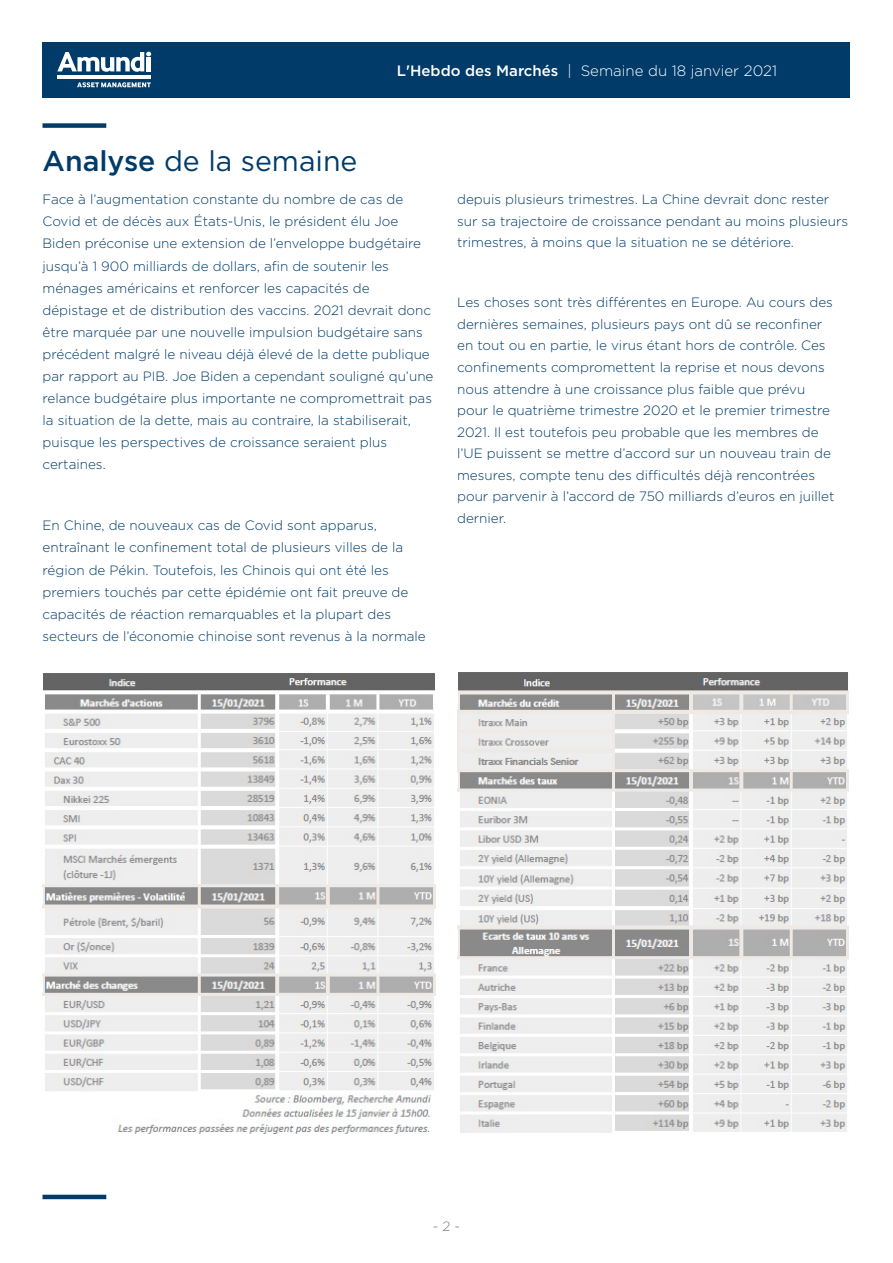
<style>
.page{position:relative;width:893px;height:1263px;background:#fff}
.page>*{position:absolute;margin:0;border:0;box-sizing:border-box;transform-origin:0 0}
.t1{font:28.5px "Gotham";color:#003b69}
.t2{font:300 15px "Gotham";color:#fff}
.t3{font:300 13.5px/22px "Gotham";color:#003b69}
.t4{font:300 13.5px "Gotham";color:#787a7b}
.s1{font-weight:500}
</style>
<div class="page">
<div style="left:43px;top:43px;width:807px;height:55px;background:#003b69"></div>
<svg style="left:57px;top:52px;width:94px;height:20px"></svg>
<hr style="left:147px;top:57px;width:4px;height:14px;background:#fff">
<hr style="left:58px;top:75px;width:93px;height:4px;background:#fff">
<svg style="left:77px;top:82px;width:74px;height:6px"></svg>
<div style="left:43px;top:123px;width:63px;height:5px;background:#003b69"></div>
<hr style="left:43px;top:1195px;width:63px;height:4px;background:#003b69">
<img style="left:43px;top:673px;width:392px;height:461px">
<img style="left:457px;top:672px;width:391px;height:461px">
<p class="t2" style="left:397px;top:61px;width:382px"><span class="s1">L'Hebdo des Marchés</span> | Semaine du 18 janvier 2021</p>
<h1 class="t1" style="left:43px;top:142px;width:316px"><span class="s1">Analyse</span> de la semaine</h1>
<p class="t3" style="left:43px;top:188px;width:392px">Face à l’augmentation constante du nombre de cas de Covid et de décès aux États-Unis, le président élu Joe Biden préconise une extension de l’enveloppe budgétaire jusqu’à 1 900 milliards de dollars, afin de soutenir les ménages américains et renforcer les capacités de dépistage et de distribution des vaccins. 2021 devrait donc être marquée par une nouvelle impulsion budgétaire sans précédent malgré le niveau déjà élevé de la dette publique par rapport au PIB. Joe Biden a cependant souligné qu’une relance budgétaire plus importante ne compromettrait pas la situation de la dette, mais au contraire, la stabiliserait, puisque les perspectives de croissance seraient plus certaines.</p>
<p class="t3" style="left:43px;top:514px;width:385px">En Chine, de nouveaux cas de Covid sont apparus, entraînant le confinement total de plusieurs villes de la région de Pékin. Toutefois, les Chinois qui ont été les premiers touchés par cette épidémie ont fait preuve de capacités de réaction remarquables et la plupart des secteurs de l’économie chinoise sont revenus à la normale</p>
<p class="t3" style="left:457px;top:188px;width:392px;line-height:21.5px">depuis plusieurs trimestres. La Chine devrait donc rester sur sa trajectoire de croissance pendant au moins plusieurs trimestres, à moins que la situation ne se détériore.</p>
<p class="t3" style="left:457px;top:292px;width:379px;line-height:21.5px">Les choses sont très différentes en Europe. Au cours des dernières semaines, plusieurs pays ont dû se reconfiner en tout ou en partie, le virus étant hors de contrôle. Ces confinements compromettent la reprise et nous devons nous attendre à une croissance plus faible que prévu pour le quatrième trimestre 2020 et le premier trimestre 2021. Il est toutefois peu probable que les membres de l’UE puissent se mettre d’accord sur un nouveau train de mesures, compte tenu des difficultés déjà rencontrées pour parvenir à l’accord de 750 milliards d’euros en juillet dernier.</p>
<p class="t4" style="left:433px;top:1218px;width:29px">- 2 -</p>
</div>
